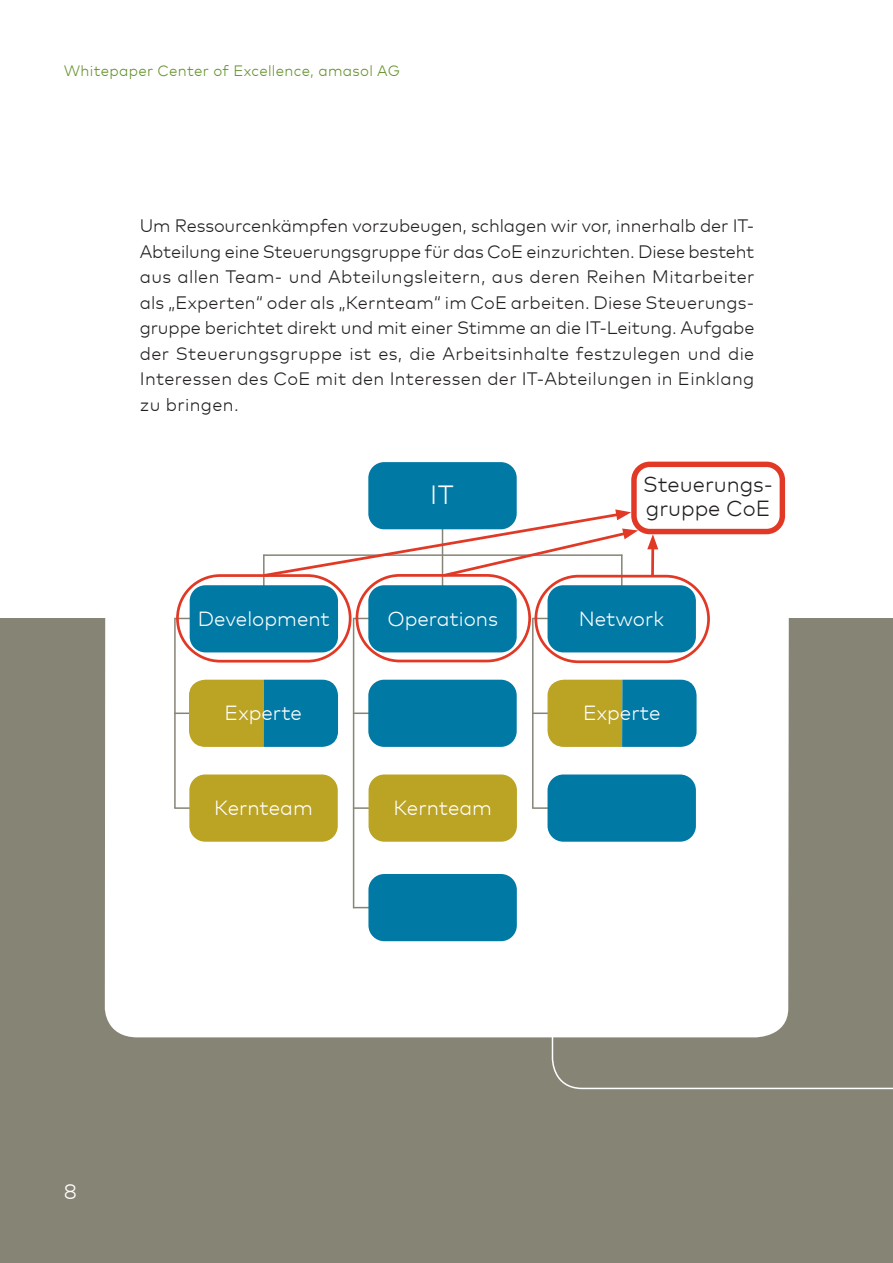
<style>
.page{position:relative;width:893px;height:1263px;background:#fff}
.page>*{position:absolute;margin:0;border:0;box-sizing:border-box;transform-origin:0 0}
.t1{font:300 26.4px "Mark Pro";color:#fff}
.t2{font:700 22.35px "Mark Pro";color:#fff}
.t3{font:300 21.9px/23.9px "Mark Pro";color:#231f20}
.t4{font:300 21px "Mark Pro";color:#fff}
.t5{font:300 20.4px "Mark Pro";color:#fff}
.t6{font:300 18px/25.5px "Mark Pro";letter-spacing:.02em;color:#231f20;text-align:justify}
.t7{font:300 15px "Mark Pro";letter-spacing:.02em;color:#64912a}
</style>
<div class="page">
<div style="left:0;top:618px;width:893px;height:645px;background:#868475"></div>
<svg style="left:551px;top:1037px;width:342px;height:53px"></svg>
<div style="left:105px;top:600px;width:684px;height:437px;background:#fff"></div>
<hr style="left:174px;top:618px;width:2px;height:190px;background:#868475">
<svg style="left:174px;top:807px;width:15px;height:2px"></svg>
<hr style="left:263px;top:554px;width:2px;height:33px;background:#868475">
<hr style="left:442px;top:524px;width:1px;height:65px;background:#868475">
<hr style="left:621px;top:555px;width:1px;height:31px;background:#868475">
<hr style="left:353px;top:618px;width:1px;height:290px;background:#868475">
<svg style="left:354px;top:807px;width:15px;height:2px"></svg>
<svg style="left:354px;top:712px;width:14px;height:2px"></svg>
<hr style="left:532px;top:618px;width:2px;height:190px;background:#868475">
<svg style="left:532px;top:807px;width:15px;height:2px"></svg>
<svg style="left:354px;top:907px;width:14px;height:1px"></svg>
<div style="left:190px;top:585px;width:148px;height:67px;background:#0079a5;border-radius:16px"></div>
<svg style="left:174px;top:679px;width:164px;height:68px;background:#709a76"></svg>
<div style="left:189px;top:774px;width:149px;height:68px;background:#bba324;border-radius:16px"></div>
<div style="left:547px;top:585px;width:149px;height:67px;background:#0079a5;border-radius:16px"></div>
<svg style="left:533px;top:679px;width:164px;height:68px;background:#709a75"></svg>
<div style="left:547px;top:774px;width:149px;height:68px;background:#0079a5;border-radius:16px"></div>
<div style="left:369px;top:774px;width:148px;height:68px;background:#bba324;border-radius:16px"></div>
<div style="left:368px;top:680px;width:149px;height:67px;background:#0079a5;border-radius:16px"></div>
<div style="left:368px;top:874px;width:149px;height:67px;background:#0079a5;border-radius:16px"></div>
<div style="left:368px;top:585px;width:149px;height:67px;background:#0079a5;border-radius:16px"></div>
<div style="left:631px;top:462px;width:154px;height:72px;border:5px solid #e13926;border-radius:16px"></div>
<div style="left:176px;top:574px;width:176px;height:88px;border:3px solid #e13926;border-radius:43px"></div>
<div style="left:356px;top:574px;width:175px;height:88px;border:3px solid #e13926;border-radius:43px"></div>
<div style="left:534px;top:575px;width:176px;height:88px;border:3px solid #e13926;border-radius:43px"></div>
<hr style="left:651px;top:544px;width:3px;height:31px;background:#e13926">
<svg style="left:647px;top:534px;width:11px;height:15px"></svg>
<svg style="left:261px;top:509px;width:377px;height:70px"></svg>
<div style="left:368px;top:462px;width:149px;height:67px;background:#0079a5;border-radius:16px"></div>
<p class="t7" style="left:64px;top:59px;width:338px">Whitepaper Center of Excellence, amasol AG</p>
<p class="t6" style="left:140px;top:212px;width:616px">Um Ressourcenkämpfen vorzubeugen, schlagen wir vor, innerhalb der IT-Abteilung eine Steuerungsgruppe für das CoE einzurichten. Diese besteht aus allen Team- und Abteilungsleitern, aus deren Reihen Mitarbeiter als „Experten“ oder als „Kernteam“ im CoE arbeiten. Diese Steuerungs&shy;gruppe berichtet direkt und mit einer Stimme an die IT-Leitung. Aufgabe der Steuerungsgruppe ist es, die Arbeitsinhalte festzulegen und die Interessen des CoE mit den Interessen der IT-Abteilungen in Einklang zu bringen.</p>
<h1 class="t1" style="left:430px;top:475px;width:25px">IT</h1>
<p class="t3" style="left:643px;top:471px;width:131px">Steuerungs&shy;gruppe CoE</p>
<p class="t5" style="left:198px;top:603px;width:133px">Development</p>
<p class="t5" style="left:387px;top:604px;width:112px">Operations</p>
<p class="t5" style="left:579px;top:604px;width:87px">Network</p>
<p class="t2" style="left:629px;top:595px;width:20px">...</p>
<p class="t5" style="left:225px;top:697px;width:79px">Experte</p>
<p class="t5" style="left:583px;top:697px;width:79px">Experte</p>
<p class="t5" style="left:214px;top:792px;width:100px">Kernteam</p>
<p class="t5" style="left:393px;top:792px;width:100px">Kernteam</p>
<p class="t4" style="left:64px;top:1175px;width:15px">8</p>
</div>
